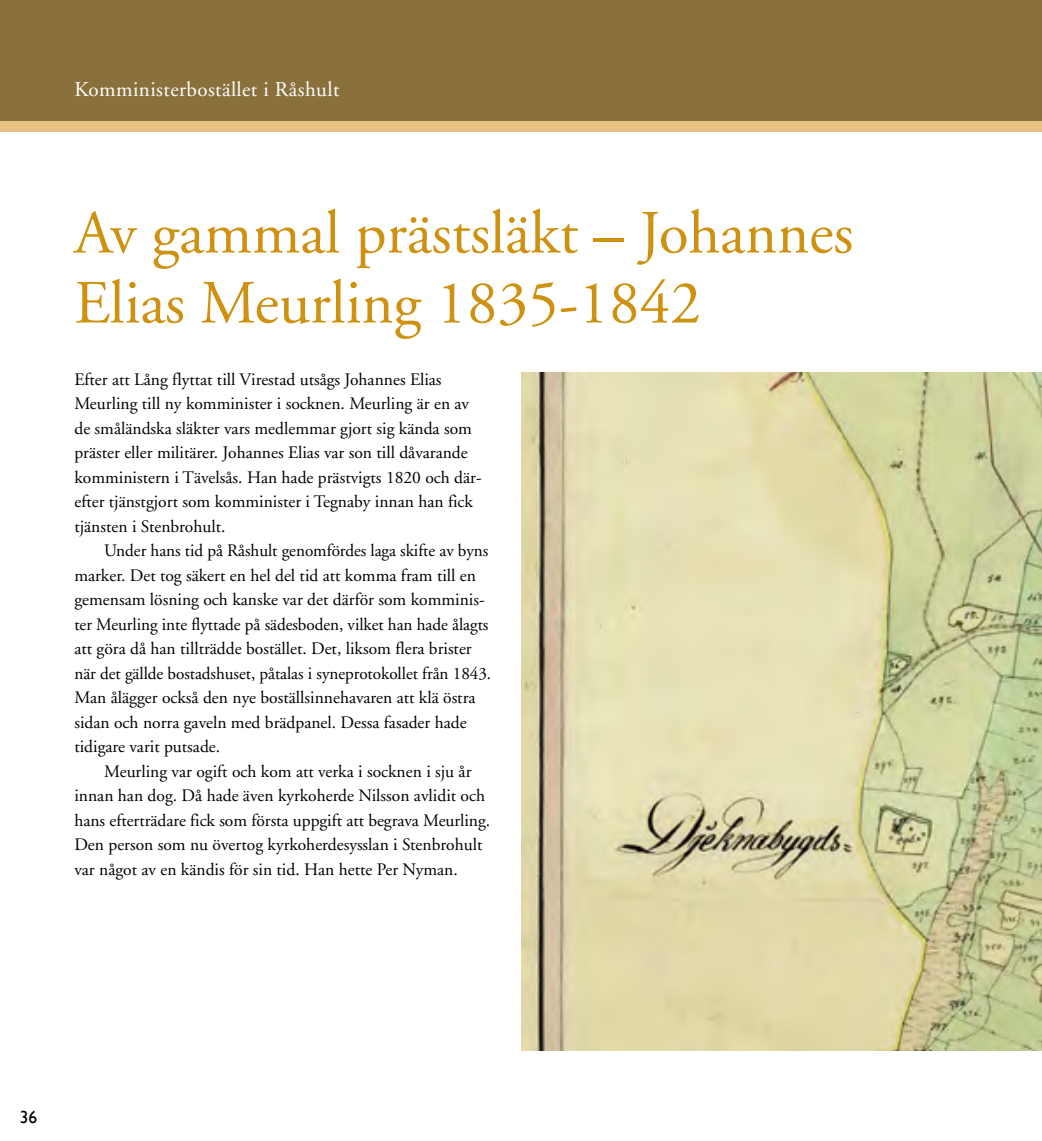
<style>
.page{position:relative;width:1042px;height:1141px;background:#fff}
.page>*{position:absolute;margin:0;border:0;box-sizing:border-box;transform-origin:0 0}
.t1{font:61.25px/70px "Adobe Garamond";color:#cf9110}
.t2{font:21px "Adobe Garamond";letter-spacing:.02em;color:#fff}
.t3{font:17.5px/24.5px "Adobe Garamond";color:#000}
.t4{font:17.5px "Gill Sans";color:#000}
</style>
<div class="page">
<img style="left:521px;top:372px;width:521px;height:678px">
<div style="left:0;top:121px;width:1042px;height:11px;background:#e7c182"></div>
<div style="left:0;top:0;width:1042px;height:121px;background:#8a713c"></div>
<p class="t2" style="left:74px;top:78px;width:267px">Komministerbostället i Råshult</p>
<h1 class="t1" style="left:74px;top:200px;width:780px">Av gammal prästsläkt – Johannes<br>Elias Meurling 1835-1842</h1>
<p class="t3" style="left:74px;top:367px;width:409px">Efter att Lång flyttat till Virestad utsågs Johannes Elias Meurling till ny komminister i socknen. Meurling är en av de småländska släkter vars medlemmar gjort sig kända som präster eller militärer. Johannes Elias var son till dåvarande komministern i Tävelsås. Han hade prästvigts 1820 och där&shy;efter tjänstgjort som komminister i Tegnaby innan han fick tjänsten i Stenbrohult.</p>
<p class="t3" style="left:74px;top:539px;width:418px;text-indent:30px">Under hans tid på Råshult genomfördes laga skifte av byns marker. Det tog säkert en hel del tid att komma fram till en gemensam lösning och kanske var det därför som komminis&shy;ter Meurling inte flyttade på sädesboden, vilket han hade ålagts att göra då han tillträdde bostället. Det, liksom flera brister när det gällde bostadshuset, påtalas i syneprotokollet från 1843.<br>Man ålägger också den nye boställsinnehavaren att klä östra sidan och norra gaveln med brädpanel. Dessa fasader hade tidigare varit putsade.</p>
<p class="t3" style="left:74px;top:759px;width:417px;text-indent:30px">Meurling var ogift och kom att verka i socknen i sju år innan han dog. Då hade även kyrkoherde Nilsson avlidit och hans efterträdare fick som första uppgift att begrava Meurling.<br>Den person som nu övertog kyrkoherdesysslan i Stenbrohult var något av en kändis för sin tid. Han hette Per Nyman.</p>
<p class="t4" style="left:20px;top:1107px;width:19px">36</p>
</div>
